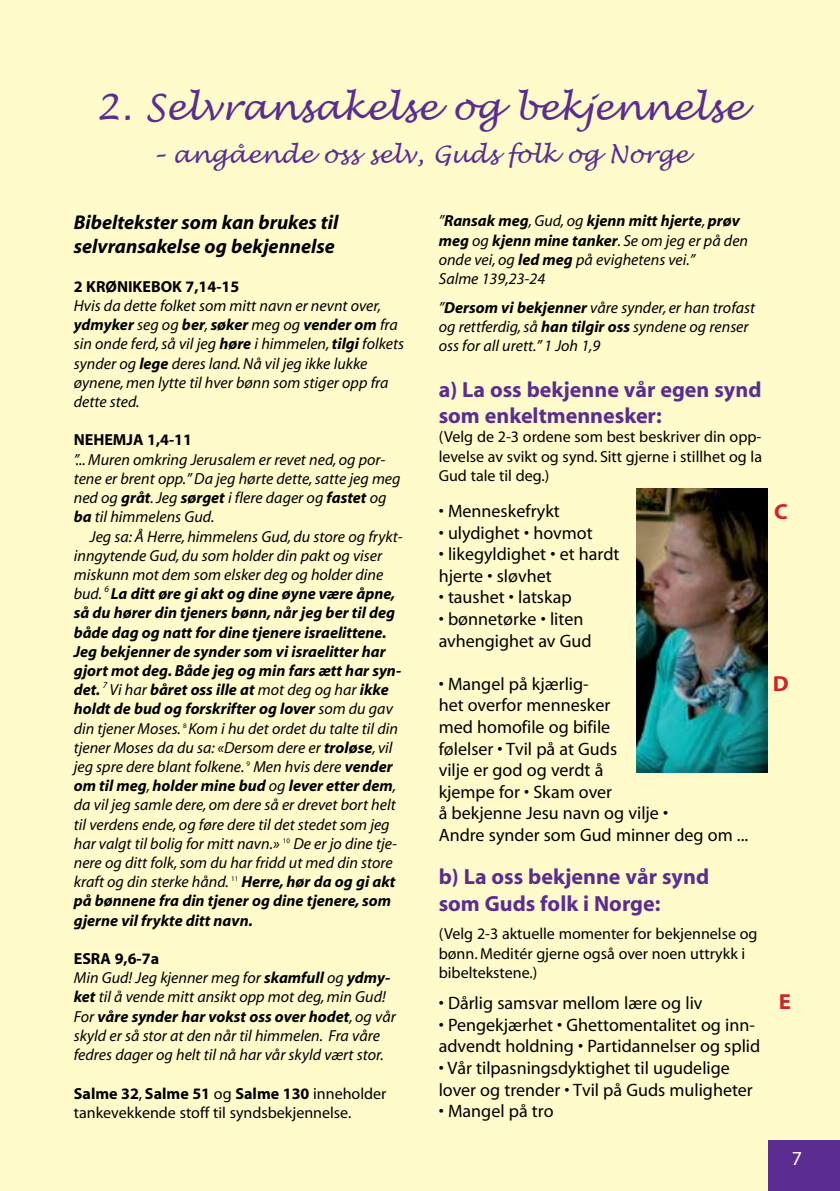
<style>
.page{position:relative;width:840px;height:1191px;background:#fff}
.page>*{position:absolute;margin:0;border:0;box-sizing:border-box;transform-origin:0 0}
.t1{font:italic 36px "Lucida Handwriting";color:#5c2d91}
.t2{font:italic 24px "Lucida Handwriting";color:#5c2d91}
.t3{font:700 22px/26.4px "Myriad";color:#5c2d91}
.t4{font:700 21.8px "Myriad";color:#d2232a;scale:1.05 1}
.t5{font:italic 700 20px/24px "Myriad";color:#000}
.t6{font:18px/21.6px "Myriad";color:#000}
.t7{font:italic 16px/19.2px "Myriad";color:#000}
.t8{font:italic 700 16px/19.2px "Myriad";color:#000}
.t9{font:16px/19.2px "Myriad";color:#000}
.t10{font:700 16px "Myriad";color:#000}
.t11{font:italic 9.4px "Myriad";color:#000}
.t12{font:7px "Myriad";color:#000}
.s1{font-weight:700}
.s2{font-weight:400}
.s3{font-weight:700;font-style:normal}
</style>
<div class="page">
<div style="left:0;top:0;width:839px;height:1191px;background:#fffbcb"></div>
<div style="left:767px;top:1140px;width:72px;height:51px;background:#5c2d91"></div>
<img style="left:636px;top:489px;width:130px;height:283px">
<h1 class="t1" style="left:95px;top:85px;width:650px">2. Selvransakelse og bekjennelse</h1>
<h2 class="t2" style="left:151px;top:140px;width:538px">– angående oss selv, Guds folk og Norge</h2>
<p class="t5" style="left:74px;top:211px;width:266px">Bibeltekster som kan brukes til selvransakelse og bekjennelse</p>
<p class="t10" style="left:74px;top:278px;width:167px">2 KRØNIKEBOK 7,14-15</p>
<p class="t7" style="left:74px;top:297px;width:332px">Hvis da dette folket som mitt navn er nevnt over, <span class="s1">ydmyker</span> seg og <span class="s1">ber</span>, <span class="s1">søker</span> meg og <span class="s1">vender om</span> fra sin onde ferd, så vil jeg <span class="s1">høre</span> i himmelen, <span class="s1">tilgi</span> folkets synder og <span class="s1">lege</span> deres land. Nå vil jeg ikke lukke øynene, men lytte til hver bønn som stiger opp fra dette sted.</p>
<p class="t10" style="left:74px;top:432px;width:120px">NEHEMJA 1,4-11</p>
<p class="t7" style="left:74px;top:450px;width:328px">”... Muren omkring Jerusalem er revet ned, og por&shy;tene er brent opp.” Da jeg hørte dette, satte jeg meg ned og <span class="s1">gråt</span>. Jeg <span class="s1">sørget</span> i flere dager og <span class="s1">fastet</span> og <span class="s1">ba</span> til himmelens Gud.</p>
<p class="t7" style="left:74px;top:527px;width:330px;text-indent:16px">Jeg sa: Å Herre, himmelens Gud, du store og frykt&shy;inngytende Gud, du som holder din pakt og viser miskunn mot dem som elsker deg og holder dine bud.</p>
<p class="t11" style="left:104px;top:584px;width:6px">6</p>
<p class="t8" style="left:74px;top:584px;width:329px;text-indent:37px">La ditt øre gi akt og dine øyne være åpne, så du hører din tjeners bønn, når jeg ber til deg både dag og natt for dine tjenere israelittene.<br>Jeg bekjenner de synder som vi israelitter har gjort mot deg. Både jeg og min fars ætt har syn&shy;det.</p>
<p class="t11" style="left:103px;top:680px;width:6px">7</p>
<p class="t8" style="left:74px;top:680px;width:320px;text-indent:36px"><span class="s2">Vi har</span> båret oss ille at <span class="s2">mot deg og har</span> ikke holdt de bud og forskrifter og lover <span class="s2">som du gav din tjener Moses.</span></p>
<p class="t7" style="left:74px;top:719px;width:325px;text-indent:115px">Kom i hu det ordet du talte til din tjener Moses da du sa: «Dersom dere er <span class="s1">troløse</span>, vil jeg spre dere blant folkene.</p>
<p class="t12" style="left:183px;top:721px;width:5px">8</p>
<p class="t7" style="left:74px;top:757px;width:324px;text-indent:179px">Men hvis dere <span class="s1">vender om til meg</span>, <span class="s1">holder mine bud</span> og <span class="s1">lever etter dem</span>, da vil jeg samle dere, om dere så er drevet bort helt til verdens ende, og føre dere til det stedet som jeg har valgt til bolig for mitt navn.»</p>
<p class="t12" style="left:246px;top:760px;width:5px">9</p>
<p class="t7" style="left:74px;top:834px;width:324px;text-indent:219px">De er jo dine tje&shy;nere og ditt folk, som du har fridd ut med din store kraft og din sterke hånd.</p>
<p class="t12" style="left:283px;top:837px;width:9px">10</p>
<p class="t8" style="left:74px;top:872px;width:323px;text-indent:168px">Herre, hør da og gi akt på bønnene fra din tjener og dine tjenere, som gjerne vil frykte ditt navn.</p>
<p class="t7" style="left:74px;top:949px;width:323px"><span class="s3">ESRA 9,6-7a<br></span>Min Gud! Jeg kjenner meg for <span class="s1">skamfull</span> og <span class="s1">ydmy&shy;ket</span> til å vende mitt ansikt opp mot deg, min Gud!<br>For <span class="s1">våre synder har vokst oss over hodet</span>, og vår skyld er så stor at den når til himmelen. Fra våre fedres dager og helt til nå har vår skyld vært stor.</p>
<p class="t9" style="left:74px;top:1084px;width:314px"><span class="s1">Salme 32</span>, <span class="s1">Salme 51</span> og <span class="s1">Salme 130</span> inneholder tankevekkende stoff til syndsbekjennelse.</p>
<p class="t12" style="left:231px;top:875px;width:9px">11</p>
<p class="t7" style="left:438px;top:212px;width:311px">”<span class="s1">Ransak meg</span>, Gud, og <span class="s1">kjenn mitt hjerte</span>, <span class="s1">prøv meg</span> og <span class="s1">kjenn mine tanker</span>. Se om jeg er på den onde vei, og <span class="s1">led meg</span> på evighetens vei.”<br>Salme 139,23-24</p>
<p class="t7" style="left:438px;top:298px;width:318px">”<span class="s1">Dersom vi bekjenner</span> våre synder, er han trofast og rettferdig, så <span class="s1">han tilgir oss</span> syndene og renser oss for all urett.” 1 Joh 1,9</p>
<h3 class="t3" style="left:438px;top:377px;width:324px">a) La oss bekjenne vår egen synd som enkeltmennesker:</h3>
<p class="t9" style="left:438px;top:428px;width:324px;text-align:justify">(Velg de 2-3 ordene som best beskriver din opp&shy;levelse av svikt og synd. Sitt gjerne i stillhet og la Gud tale til deg.)</p>
<p class="t6" style="left:438px;top:501px;width:123px">• Menneskefrykt</p>
<p class="t6" style="left:438px;top:522px;width:155px">• ulydighet • hovmot</p>
<p class="t6" style="left:438px;top:544px;width:182px">• likegyldighet • et hardt hjerte • sløvhet</p>
<p class="t6" style="left:438px;top:587px;width:134px">• taushet • latskap</p>
<p class="t6" style="left:438px;top:609px;width:154px">• bønnetørke • liten avhengighet av Gud</p>
<p class="t6" style="left:438px;top:673px;width:311px">• Mangel på kjærlig-<br>het overfor mennesker<br>med homofile og bifile<br>følelser • Tvil på at Guds<br>vilje er god og verdt å<br>kjempe for • Skam over<br>å bekjenne Jesu navn og vilje •<br>Andre synder som Gud minner deg om ...</p>
<h3 class="t3" style="left:438px;top:864px;width:272px">b) La oss bekjenne vår synd som Guds folk i Norge:</h3>
<p class="t9" style="left:438px;top:925px;width:320px">(Velg 2-3 aktuelle momenter for bekjennelse og bønn. Meditér gjerne også over noen uttrykk i bibeltekstene.)</p>
<p class="t6" style="left:438px;top:993px;width:265px">• Dårlig samsvar mellom lære og liv</p>
<p class="t6" style="left:438px;top:1014px;width:323px">• Pengekjærhet • Ghettomentalitet og inn&shy;advendt holdning • Partidannelser og splid</p>
<p class="t6" style="left:438px;top:1057px;width:315px">• Vår tilpasningsdyktighet til ugudelige lover og trender • Tvil på Guds muligheter</p>
<p class="t6" style="left:438px;top:1101px;width:116px">• Mangel på tro</p>
<h3 class="t4" style="left:773px;top:500px;width:14px">C</h3>
<h3 class="t4" style="left:772px;top:672px;width:17px">D</h3>
<h3 class="t4" style="left:778px;top:990px;width:13px">E</h3>
</div>
